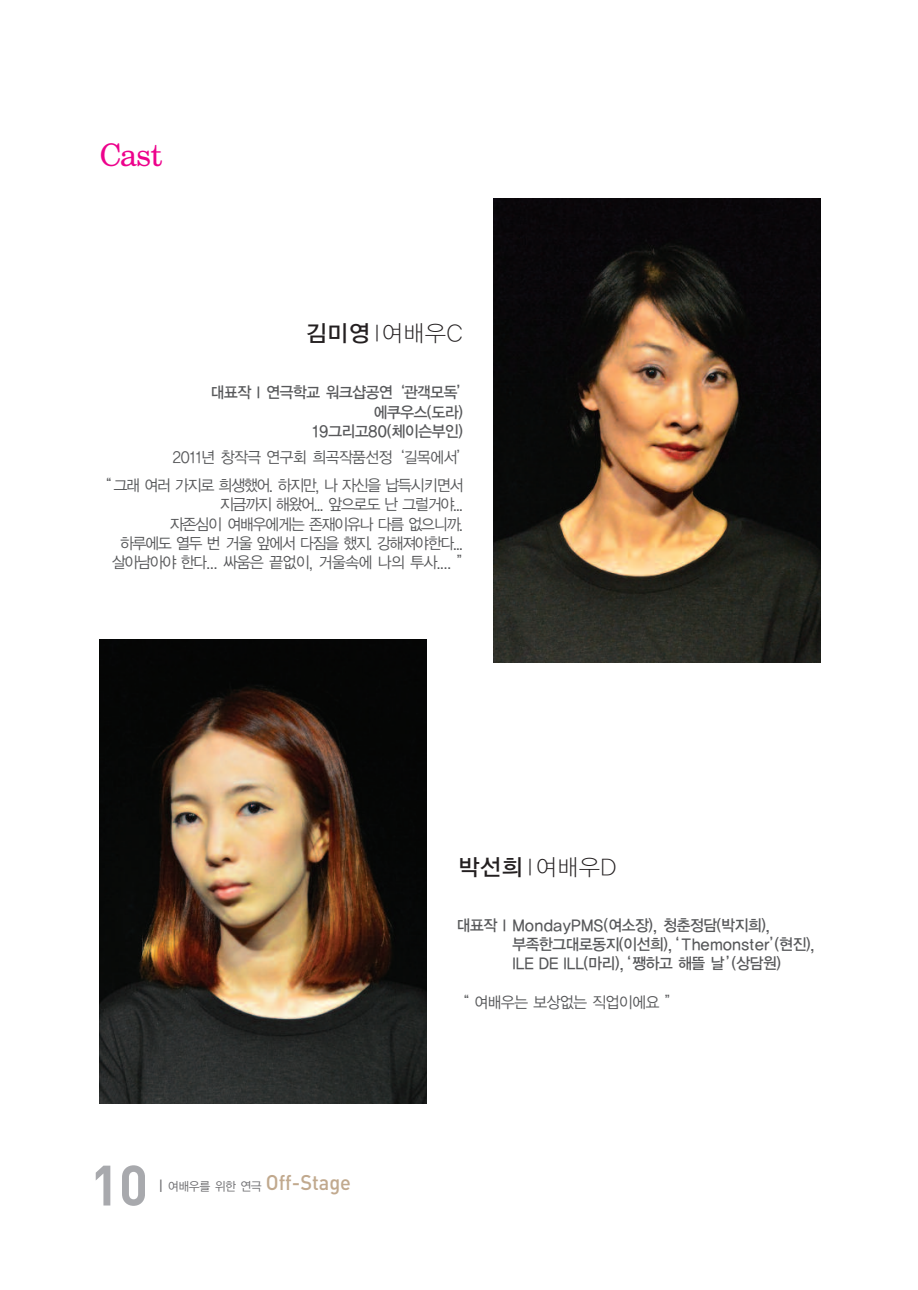
<style>
.page{position:relative;width:918px;height:1290px;background:#fff}
.page>*{position:absolute;margin:0;border:0;box-sizing:border-box;transform-origin:0 0}
.t1{font:31.5px "Y Mj O14";color:#ed028c}
.t2{font:22.75px "YGO11";letter-spacing:-.05em;color:#231f20}
.t3{font:500 21px "DIN";color:#c1a98e;scale:.95 1}
.t4{font:15.75px/19.2px "YGO13";letter-spacing:-.11em;color:#57585a;scale:.95 1}
.t5{font:15.75px/28px "YGO12";letter-spacing:-.11em;color:#57585a;scale:.95 1}
.t6{font:15.75px "YGO12";letter-spacing:-.15em;color:#57585a;scale:.95 1}
.s1{font-family:"YGO13"}
.s2{font-family:"STIX Size One Sym";font-weight:400;font-size:12.25px;color:#6b6b6e}
.s3{font-family:"YGO12";font-weight:400;font-size:12.25px;color:#6b6b6e}
</style>
<div class="page">
<svg style="left:96px;top:1165px;width:49px;height:41px"></svg>
<img style="left:493px;top:198px;width:328px;height:464px">
<img style="left:99px;top:639px;width:328px;height:464px">
<h1 class="t1" style="left:99px;top:135px;width:66px">Cast</h1>
<h2 class="t2" style="left:305px;top:319px;width:161px"><span class="s1">김미영</span> I여배우C</h2>
<p class="t4" style="left:210px;top:383px;width:276px">대표작 I 연극학교 워크샵공연‘관객모독’</p>
<p class="t4" style="left:373px;top:402px;width:97px">에쿠우스(도라)</p>
<p class="t4" style="left:312px;top:421px;width:162px">19그리고80(체이슨부인)</p>
<p class="t5" style="left:97px;top:443px;width:396px;text-indent:75px">2011년 창작극 연구회 희곡작품선정‘길목에서’ “ 그래 여러 가지로 희생했어. 하지만, 나 자신을 납득시키면서</p>
<p class="t6" style="left:219px;top:495px;width:259px">지금까지 해왔어... 앞으로도 난 그럴거야...</p>
<p class="t6" style="left:169px;top:514px;width:311px">자존심이 여배우에게는 존재이유나 다름 없으니까.</p>
<p class="t6" style="left:119px;top:533px;width:364px">하루에도 열두 번 거울 앞에서 다짐을 했지. 강해져야한다...</p>
<p class="t5" style="left:111px;top:548px;width:380px">살아남아야 한다... 싸움은 끝없이, 거울속에 나의 투사.... ”</p>
<h3 class="t3" style="left:160px;top:1170px;width:203px"><span class="s2">⎢</span> <span class="s3">여배우를 위한 연극</span> Off-Stage</h3>
<h2 class="t2" style="left:458px;top:853px;width:161px"><span class="s1">박선희</span> I여배우D</h2>
<p class="t4" style="left:512px;top:915px;width:322px;text-indent:-56px">대표작 I MondayPMS(여소장), 청춘정담(박지희), 부족한그대로동지(이선희)‘, Themonster’(현진),<br>ILE DE ILL(마리)‘, 쨍하고 해뜰 날 ’(상담원)</p>
<p class="t5" style="left:454px;top:988px;width:238px">“ 여배우는 보상없는 직업이에요 ”</p>
</div>
